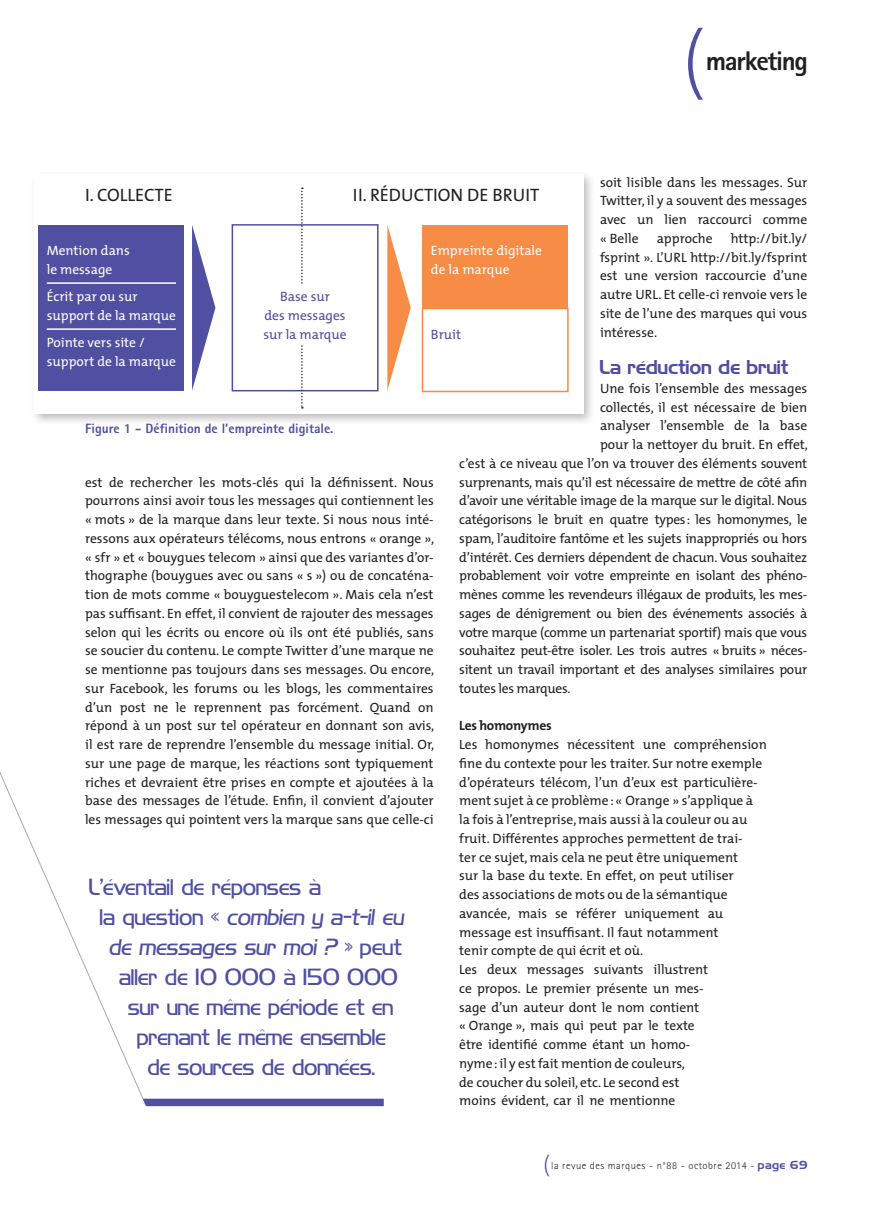
<style>
.page{position:relative;width:893px;height:1212px;background:#fff}
.page>*{position:absolute;margin:0;border:0;box-sizing:border-box;transform-origin:0 0}
.t1{font:300 75px "The Mix";color:#504fa1}
.t2{font:800 27px "Rotis Sans Serif";letter-spacing:-.05em;color:#231f20}
.t3{font:21px "Hancock Park Light Laser";letter-spacing:-.015em;color:#504fa1}
.lettrine_texte_coura{font:18px "The Mix";color:#231f20}
.INTER{font:18px "Hancock Park Laser";color:#504fa1}
.texte_courant{font:13.5px/18.8px "The Mix";letter-spacing:-.005em;color:#231f20;text-align:justify}
.lettrine_texte_coura-2{font:13.5px/18.8px "The Mix";color:#fff}
.t4{font:800 13.5px "Rotis Sans Serif";color:#504fa1}
.lettrine_texte_coura-3{font:13.5px/18.8px "The Mix";color:#504fa1;text-align:center}
.texte_courant-2{font:700 13.5px "The Mix";letter-spacing:-.02em;color:#231f20}
.t5{font:300 10.5px "Rotis Sans Serif";letter-spacing:.05em;color:#231f20}
.s1{font-family:"The Mix";font-size:22.5px;color:#504fa1}
.s2{font-family:"Hancock Park Laser";font-weight:400;color:#504fa1}
</style>
<div class="page">
<div style="left:30px;top:170px;width:565px;height:256px;background:#231f20;opacity:.3"></div>
<div style="left:34px;top:174px;width:549px;height:240px;background:#fff"></div>
<div style="left:422px;top:225px;width:146px;height:83px;background:#f68c45"></div>
<div style="left:422px;top:308px;width:147px;height:84px;background:#fff;border:2px solid #f68c45"></div>
<div style="left:232px;top:224px;width:147px;height:167px;background:#fff;border:2px solid #504fa1"></div>
<div style="left:38px;top:225px;width:146px;height:166px;background:#504fa1"></div>
<hr style="left:47px;top:282px;width:129px;height:2px;background:#fff">
<hr style="left:47px;top:328px;width:129px;height:2px;background:#fff">
<svg style="left:192px;top:225px;width:23px;height:166px"></svg>
<svg style="left:387px;top:225px;width:24px;height:166px"></svg>
<svg style="left:301px;top:188px;width:2px;height:221px"></svg>
<div style="left:240px;top:285px;width:130px;height:60px;background:#fff"></div>
<svg style="left:0;top:772px;width:147px;height:328px"></svg>
<div style="left:143px;top:1099px;width:241px;height:7px;background:#504fa1"></div>
<p class="t1" style="left:682px;top:-2px;width:24px">(</p>
<p class="t2" style="left:706px;top:44px;width:104px">marketing</p>
<p class="texte_courant" style="left:600px;top:172px;width:209px">soit lisible dans les messages. Sur Twitter, il y a souvent des messages avec un lien raccourci comme « Belle</p>
<p class="lettrine_texte_coura" style="left:85px;top:180px;width:89px">I. COLLECTE</p>
<p class="lettrine_texte_coura" style="left:353px;top:180px;width:188px">II. RÉDUCTION DE BRUIT</p>
<p class="texte_courant" style="left:600px;top:228px;width:209px;text-indent:131px">http://bit.ly/ fsprint ». L’URL http://bit.ly/fsprint est une version raccourcie d’une autre URL. Et celle-ci renvoie vers le site de l’une des marques qui vous intéresse.</p>
<p class="INTER" style="left:600px;top:357px;width:190px">La réduction de bruit</p>
<p class="texte_courant" style="left:600px;top:378px;width:209px">Une fois l’ensemble des messages</p>
<p class="texte_courant" style="left:600px;top:397px;width:209px">collectés, il est nécessaire de bien</p>
<p class="texte_courant" style="left:600px;top:416px;width:209px">analyser l’ensemble de la base</p>
<p class="texte_courant" style="left:600px;top:435px;width:209px">pour la nettoyer du bruit. En effet,</p>
<p class="texte_courant" style="left:459px;top:453px;width:349px">c’est à ce niveau que l’on va trouver des éléments souvent</p>
<p class="texte_courant" style="left:459px;top:472px;width:350px">-surprenants, mais qu’il est nécessaire de mettre de côté afin</p>
<p class="texte_courant" style="left:459px;top:491px;width:350px">d’avoir une véritable image de la marque sur le digital. Nous</p>
<p class="texte_courant" style="left:459px;top:510px;width:349px">catégorisons le bruit en quatre types: les homonymes, le</p>
<p class="texte_courant" style="left:459px;top:528px;width:349px">spam, l’auditoire fantôme et les sujets inappropriés ou hors</p>
<p class="texte_courant" style="left:459px;top:547px;width:350px">d’intérêt. Ces derniers dépendent de chacun. Vous souhaitez</p>
<p class="texte_courant" style="left:459px;top:566px;width:350px">probablement voir votre empreinte en isolant des phéno-</p>
<p class="texte_courant" style="left:459px;top:585px;width:350px">mènes comme les revendeurs illégaux de produits, les mes-</p>
<p class="texte_courant" style="left:459px;top:603px;width:350px">sages de dénigrement ou bien des événements associés à</p>
<p class="texte_courant" style="left:459px;top:622px;width:350px">votre marque (comme un partenariat sportif) mais que vous</p>
<p class="texte_courant" style="left:459px;top:641px;width:350px">souhaitez peut-être isoler. Les trois autres « bruits » néces-</p>
<p class="texte_courant" style="left:459px;top:660px;width:350px">sitent un travail important et des analyses similaires pour</p>
<p class="texte_courant" style="left:459px;top:678px;width:113px">toutes les marques.</p>
<p class="texte_courant-2" style="left:459px;top:714px;width:94px">Les homonymes</p>
<p class="texte_courant" style="left:459px;top:735px;width:309px;text-align:left">Les homonymes nécessitent une compréhension fine du contexte pour les traiter. Sur notre exemple d’opérateurs télécom, l’un d’eux est particulière&shy;ment sujet à ce problème: « Orange » s’applique à la fois à l’entreprise,mais aussi à la couleur ou au fruit. Différentes approches permettent de trai-<br>ter ce sujet, mais cela ne peut être uniquement<br>sur la base du texte. En effet, on peut utiliser<br>des associations de mots ou de la sémantique avancée, mais se référer uniquement au message est insuffisant. Il faut notamment<br>tenir compte de qui écrit et où.</p>
<p class="texte_courant" style="left:459px;top:960px;width:250px;text-align:left">Les deux messages suivants illustrent ce propos. Le premier présente un mes&shy;sage d’un auteur dont le nom contient « Orange », mais qui peut par le texte être identifié comme étant un homo&shy;nyme:il y est fait mention de couleurs,<br>de coucher du soleil, etc. Le second est moins évident, car il ne mentionne</p>
<p class="texte_courant" style="left:657px;top:228px;width:57px">approche</p>
<p class="lettrine_texte_coura-2" style="left:47px;top:241px;width:85px">Mention dans le message</p>
<p class="lettrine_texte_coura-2" style="left:47px;top:287px;width:131px">Écrit par ou sur support de la marque</p>
<p class="lettrine_texte_coura-2" style="left:47px;top:333px;width:131px">Pointe vers site / support de la marque</p>
<p class="lettrine_texte_coura-2" style="left:431px;top:241px;width:113px">Empreinte digitale de la marque</p>
<p class="lettrine_texte_coura-3" style="left:263px;top:287px;width:85px">Base sur<br>des messages sur la marque</p>
<p class="lettrine_texte_coura-3" style="left:431px;top:324px;width:32px">Bruit</p>
<p class="t4" style="left:85px;top:420px;width:250px">Figure 1 - Définition de l’empreinte digitale.</p>
<p class="texte_courant" style="left:85px;top:472px;width:351px">est de rechercher les mots-clés qui la définissent. Nous pourrons ainsi avoir tous les messages qui contiennent les « mots » de la marque dans leur texte. Si nous nous inté&shy;ressons aux opérateurs télécoms, nous entrons « orange », « sfr » et « bouygues telecom » ainsi que des variantes d’or&shy;thographe (bouygues avec ou sans « s ») ou de concaténa&shy;tion de mots comme « bouyguestelecom ». Mais cela n’est pas suffisant. En effet, il convient de rajouter des messages selon qui les écrits ou encore où ils ont été publiés, sans se soucier du contenu. Le compte Twitter d’une marque ne se mentionne pas toujours dans ses messages. Ou encore, sur Facebook, les forums ou les blogs, les commentaires d’un post ne le reprennent pas forcément. Quand on répond à un post sur tel opérateur en donnant son avis, il est rare de reprendre l’ensemble du message initial. Or, sur une page de marque, les réactions sont typiquement riches et devraient être prises en compte et ajoutées à la base des messages de l’étude. Enfin, il convient d’ajouter les messages qui pointent vers la marque sans que celle-ci</p>
<p class="t3" style="left:90px;top:877px;width:234px">L’éventail de réponses à</p>
<p class="t3" style="left:100px;top:907px;width:308px">la question « combien y a-t-il eu</p>
<p class="t3" style="left:109px;top:937px;width:295px">de messages sur moi ? » peut</p>
<p class="t3" style="left:120px;top:967px;width:281px">aller de 10 000 à 150 000</p>
<p class="t3" style="left:129px;top:997px;width:267px">sur une même période et en</p>
<p class="t3" style="left:138px;top:1027px;width:250px">prenant le même ensemble</p>
<p class="t3" style="left:148px;top:1057px;width:229px">de sources de données.</p>
<p class="t5" style="left:543px;top:1159px;width:266px"><span class="s1">(</span>la revue des marques - n°88 - octobre 2014 - <span class="s2">page 69</span></p>
</div>
